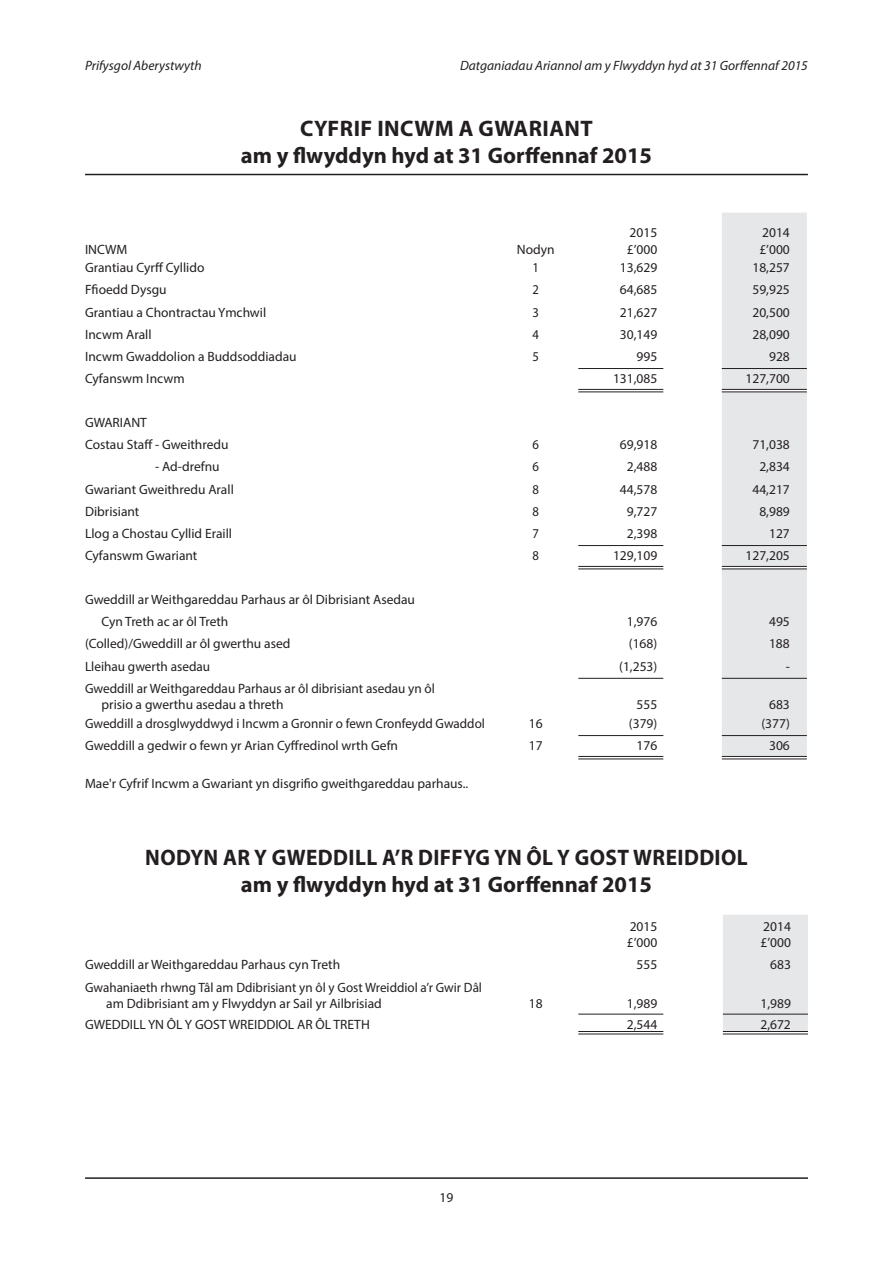
<style>
.page{position:relative;width:893px;height:1263px;background:#fff}
.page>*{position:absolute;margin:0;border:0;box-sizing:border-box;transform-origin:0 0}
.t1{font:700 22.5px/27px "Myriad Pro";letter-spacing:.02em;color:#231f20;text-align:center;scale:.95 1}
.t2{font:700 22.5px/27px "Myriad Pro";color:#231f20;text-align:center}
.t3{font:13.5px/16.5px "Myriad Pro";color:#231f20}
.t4{font:italic 13.5px "Myriad Pro";color:#231f20}
.t5{font:13.5px "Myriad Pro";color:#231f20;scale:.94 1}
</style>
<div class="page">
<hr style="left:85px;top:1177px;width:723px;height:2px;background:#231f20">
<hr style="left:85px;top:174px;width:723px;height:1px;background:#231f20">
<div style="left:722px;top:213px;width:85px;height:543px;background:#e6e7e9"></div>
<hr style="left:722px;top:389px;width:85px;height:3px;background:#fff">
<hr style="left:722px;top:566px;width:85px;height:3px;background:#fff">
<hr style="left:578px;top:368px;width:85px;height:1px;background:#231f20">
<hr style="left:722px;top:368px;width:85px;height:1px;background:#231f20">
<hr style="left:578px;top:389px;width:85px;height:1px;background:#231f20">
<hr style="left:578px;top:392px;width:85px;height:1px;background:#231f20">
<hr style="left:722px;top:389px;width:85px;height:1px;background:#231f20">
<hr style="left:722px;top:392px;width:85px;height:1px;background:#231f20">
<hr style="left:578px;top:545px;width:85px;height:1px;background:#231f20">
<hr style="left:722px;top:545px;width:85px;height:1px;background:#231f20">
<hr style="left:578px;top:566px;width:85px;height:1px;background:#231f20">
<hr style="left:578px;top:569px;width:85px;height:1px;background:#231f20">
<hr style="left:722px;top:566px;width:85px;height:1px;background:#231f20">
<hr style="left:722px;top:569px;width:85px;height:1px;background:#231f20">
<hr style="left:578px;top:735px;width:85px;height:1px;background:#231f20">
<hr style="left:722px;top:735px;width:85px;height:1px;background:#231f20">
<hr style="left:578px;top:756px;width:85px;height:1px;background:#231f20">
<hr style="left:578px;top:759px;width:85px;height:1px;background:#231f20">
<hr style="left:722px;top:756px;width:85px;height:1px;background:#231f20">
<hr style="left:722px;top:759px;width:85px;height:1px;background:#231f20">
<hr style="left:578px;top:678px;width:85px;height:1px;background:#231f20">
<hr style="left:722px;top:678px;width:85px;height:1px;background:#231f20">
<div style="left:723px;top:915px;width:85px;height:116px;background:#e6e7e9"></div>
<hr style="left:578px;top:1014px;width:85px;height:1px;background:#231f20">
<hr style="left:723px;top:1014px;width:85px;height:1px;background:#231f20">
<hr style="left:578px;top:1031px;width:85px;height:1px;background:#231f20">
<hr style="left:578px;top:1034px;width:85px;height:1px;background:#231f20">
<hr style="left:723px;top:1031px;width:85px;height:1px;background:#231f20">
<hr style="left:723px;top:1034px;width:85px;height:1px;background:#231f20">
<p class="t4" style="left:85px;top:57px;width:118px">Prifysgol Aberystwyth</p>
<p class="t4" style="left:460px;top:57px;width:349px">Datganiadau Ariannol am y Flwyddyn hyd at 31 Gorffennaf 2015</p>
<h1 class="t2" style="left:241px;top:114px;width:413px">CYFRIF INCWM A GWARIANT<br>am y flwyddyn hyd at 31 Gorffennaf 2015</h1>
<p class="t3" style="left:85px;top:241px;width:44px">INCWM</p>
<p class="t3" style="left:517px;top:241px;width:39px">Nodyn</p>
<p class="t3" style="left:627px;top:224px;width:32px">2015 £’000</p>
<p class="t3" style="left:759px;top:224px;width:32px">2014 £’000</p>
<p class="t3" style="left:85px;top:259px;width:121px">Grantiau Cyrff Cyllido</p>
<p class="t5" style="left:532px;top:259px;width:8px">1</p>
<p class="t3" style="left:620px;top:259px;width:39px">13,629</p>
<p class="t3" style="left:752px;top:259px;width:39px">18,257</p>
<p class="t3" style="left:85px;top:281px;width:83px">Ffioedd Dysgu</p>
<p class="t5" style="left:532px;top:282px;width:8px">2</p>
<p class="t3" style="left:620px;top:281px;width:39px">64,685</p>
<p class="t3" style="left:752px;top:281px;width:39px">59,925</p>
<p class="t3" style="left:85px;top:303px;width:183px">Grantiau a Chontractau Ymchwil</p>
<p class="t5" style="left:532px;top:304px;width:8px">3</p>
<p class="t3" style="left:620px;top:303px;width:39px">21,627</p>
<p class="t3" style="left:752px;top:303px;width:39px">20,500</p>
<p class="t3" style="left:85px;top:326px;width:68px">Incwm Arall</p>
<p class="t5" style="left:532px;top:326px;width:8px">4</p>
<p class="t3" style="left:620px;top:326px;width:39px">30,149</p>
<p class="t3" style="left:752px;top:326px;width:39px">28,090</p>
<p class="t3" style="left:85px;top:348px;width:213px">Incwm Gwaddolion a Buddsoddiadau</p>
<p class="t5" style="left:532px;top:348px;width:8px">5</p>
<p class="t3" style="left:637px;top:348px;width:22px">995</p>
<p class="t3" style="left:769px;top:348px;width:22px">928</p>
<p class="t3" style="left:85px;top:370px;width:101px">Cyfanswm Incwm</p>
<p class="t3" style="left:613px;top:370px;width:46px">131,085</p>
<p class="t3" style="left:745px;top:370px;width:46px">127,700</p>
<p class="t3" style="left:85px;top:411px;width:145px;line-height:22.2px">GWARIANT<br>Costau Staff - Gweithredu</p>
<p class="t5" style="left:532px;top:436px;width:8px">6</p>
<p class="t3" style="left:620px;top:436px;width:39px">69,918</p>
<p class="t3" style="left:752px;top:436px;width:39px">71,038</p>
<p class="t5" style="left:532px;top:459px;width:8px">6</p>
<p class="t3" style="left:627px;top:458px;width:32px">2,488</p>
<p class="t3" style="left:759px;top:458px;width:32px">2,834</p>
<p class="t3" style="left:85px;top:480px;width:150px">Gwariant Gweithredu Arall</p>
<p class="t5" style="left:532px;top:481px;width:8px">8</p>
<p class="t3" style="left:620px;top:480px;width:39px">44,578</p>
<p class="t3" style="left:752px;top:480px;width:39px">44,217</p>
<p class="t3" style="left:85px;top:503px;width:56px">Dibrisiant</p>
<p class="t5" style="left:532px;top:503px;width:8px">8</p>
<p class="t3" style="left:627px;top:503px;width:32px">9,727</p>
<p class="t3" style="left:759px;top:503px;width:32px">8,989</p>
<p class="t3" style="left:85px;top:525px;width:149px">Llog a Chostau Cyllid Eraill</p>
<p class="t5" style="left:532px;top:525px;width:8px">7</p>
<p class="t3" style="left:627px;top:525px;width:32px">2,398</p>
<p class="t3" style="left:769px;top:525px;width:22px">127</p>
<p class="t3" style="left:85px;top:547px;width:114px">Cyfanswm Gwariant</p>
<p class="t5" style="left:532px;top:547px;width:8px">8</p>
<p class="t3" style="left:613px;top:547px;width:46px">129,109</p>
<p class="t3" style="left:745px;top:547px;width:46px">127,205</p>
<p class="t3" style="left:102px;top:588px;width:315px;line-height:22.2px;text-indent:-16px">Gweddill ar Weithgareddau Parhaus ar ôl Dibrisiant Asedau<br>Cyn Treth ac ar ôl Treth</p>
<p class="t3" style="left:627px;top:613px;width:32px">1,976</p>
<p class="t3" style="left:769px;top:613px;width:22px">495</p>
<p class="t3" style="left:85px;top:635px;width:207px">(Colled)/Gweddill ar ôl gwerthu ased</p>
<p class="t3" style="left:629px;top:635px;width:30px">(168)</p>
<p class="t3" style="left:769px;top:635px;width:22px">188</p>
<p class="t3" style="left:85px;top:657px;width:127px">Lleihau gwerth asedau</p>
<p class="t3" style="left:619px;top:657px;width:40px">(1,253)</p>
<p class="t3" style="left:786px;top:657px;width:6px">-</p>
<p class="t3" style="left:102px;top:680px;width:335px;text-indent:-16px">Gweddill ar Weithgareddau Parhaus ar ôl dibrisiant asedau yn ôl prisio a gwerthu asedau a threth</p>
<p class="t3" style="left:637px;top:696px;width:22px">555</p>
<p class="t3" style="left:769px;top:696px;width:22px">683</p>
<p class="t3" style="left:85px;top:715px;width:401px">Gweddill a drosglwyddwyd i Incwm a Gronnir o fewn Cronfeydd Gwaddol</p>
<p class="t3" style="left:529px;top:715px;width:15px">16</p>
<p class="t3" style="left:629px;top:715px;width:30px">(379)</p>
<p class="t3" style="left:761px;top:715px;width:30px">(377)</p>
<p class="t3" style="left:85px;top:737px;width:315px">Gweddill a gedwir o fewn yr Arian Cyffredinol wrth Gefn</p>
<p class="t3" style="left:529px;top:737px;width:15px">17</p>
<p class="t3" style="left:637px;top:737px;width:22px">176</p>
<p class="t3" style="left:769px;top:737px;width:22px">306</p>
<p class="t3" style="left:85px;top:775px;width:385px">Mae'r Cyfrif Incwm a Gwariant yn disgrifio gweithgareddau parhaus..</p>
<h1 class="t1" style="left:145px;top:843px;width:636px">NODYN AR Y GWEDDILL A’R DIFFYG YN ÔL Y GOST WREIDDIOL am y flwyddyn hyd at 31 Gorffennaf 2015</h1>
<p class="t3" style="left:627px;top:918px;width:32px">2015 £’000</p>
<p class="t3" style="left:760px;top:918px;width:32px">2014 £’000</p>
<p class="t3" style="left:85px;top:956px;width:257px">Gweddill ar Weithgareddau Parhaus cyn Treth</p>
<p class="t3" style="left:637px;top:956px;width:22px">555</p>
<p class="t3" style="left:770px;top:956px;width:22px">683</p>
<p class="t3" style="left:106px;top:979px;width:377px;text-indent:-21px">Gwahaniaeth rhwng Tâl am Ddibrisiant yn ôl y Gost Wreiddiol a’r Gwir Dâl am Ddibrisiant am y Flwyddyn ar Sail yr Ailbrisiad</p>
<p class="t3" style="left:529px;top:995px;width:15px">18</p>
<p class="t3" style="left:627px;top:995px;width:32px">1,989</p>
<p class="t3" style="left:760px;top:995px;width:32px">1,989</p>
<p class="t3" style="left:85px;top:1015px;width:286px">GWEDDILL YN ÔL Y GOST WREIDDIOL AR ÔL TRETH</p>
<p class="t3" style="left:627px;top:1015px;width:32px">2,544</p>
<p class="t3" style="left:760px;top:1015px;width:32px">2,672</p>
<p class="t3" style="left:440px;top:1189px;width:15px">19</p>
</div>
